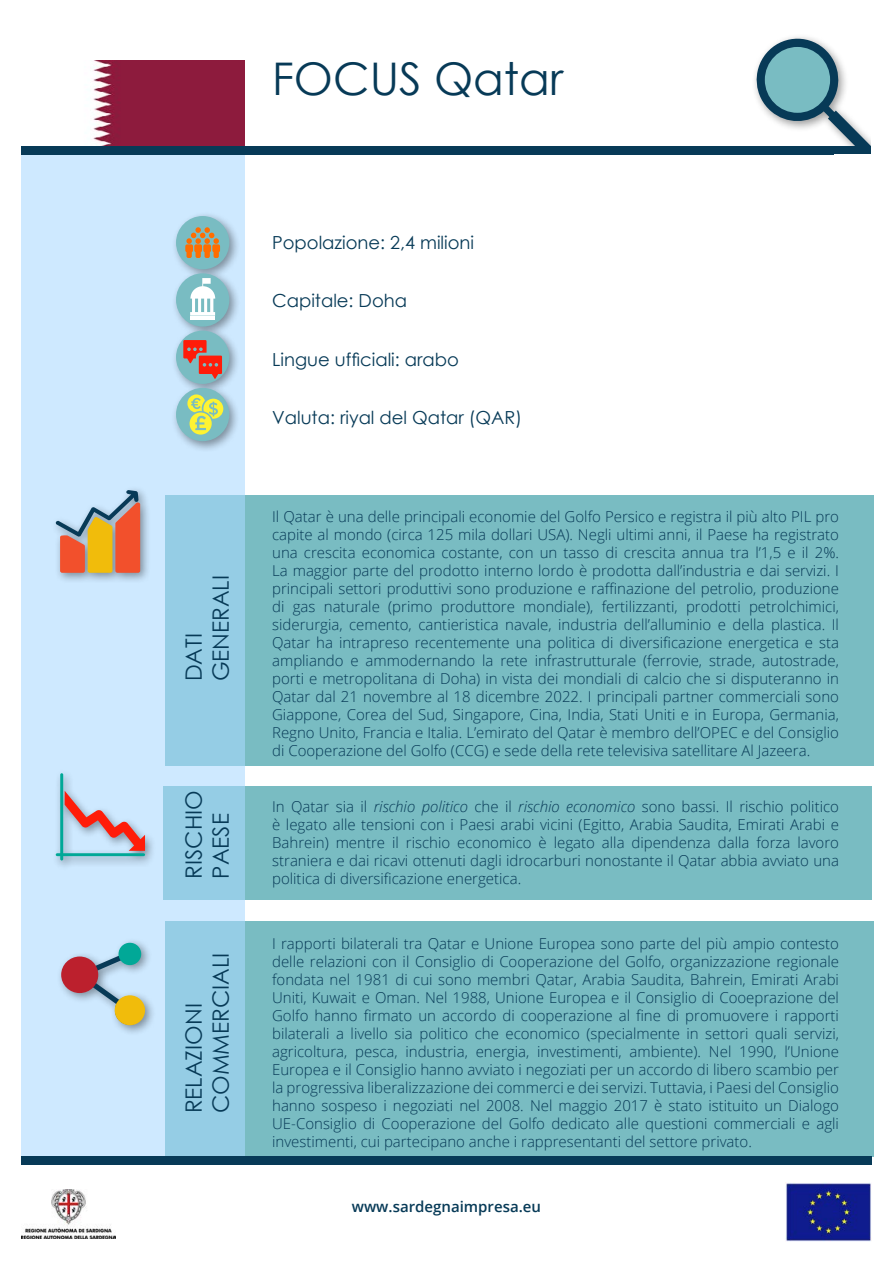
<style>
.page{position:relative;width:893px;height:1263px;background:#fff}
.page>*{position:absolute;margin:0;border:0;box-sizing:border-box;transform-origin:0 0}
.t1{font:45px "Century Gothic";color:#073a57}
.t2{font:22.5px/27px "Century Gothic";color:#073a57}
.t3{font:18px "Century Gothic";color:#073a57}
.t4{font:300 15px/18px "Open Sans";color:#073a57;text-align:justify}
.t5{font:600 15px "Open Sans";color:#073a57}
.s1{font-style:italic}
</style>
<div class="page">
<svg style="left:752px;top:37px;width:119px;height:110px"></svg>
<div style="left:165px;top:495px;width:709px;height:270px;background:#79bcc2"></div>
<div style="left:163px;top:786px;width:709px;height:114px;background:#79bcc2"></div>
<div style="left:165px;top:921px;width:709px;height:236px;background:#79bcc2"></div>
<svg style="left:21px;top:155px;width:223px;height:1002px;background:#bde0f7"></svg>
<div style="left:21px;top:147px;width:851px;height:8px;background:#073a57"></div>
<div style="left:21px;top:1157px;width:851px;height:8px;background:#073a57"></div>
<div style="left:871px;top:135px;width:22px;height:22px;background:#fff"></div>
<img style="left:21px;top:1189px;width:94px;height:49px">
<img style="left:785px;top:1183px;width:86px;height:59px">
<div style="left:170px;top:210px;width:71px;height:71px;background:#000;opacity:.4"></div>
<div style="left:176px;top:216px;width:53px;height:53px;background:#79bcc2;border-radius:50%"></div>
<svg style="left:185px;top:227px;width:35px;height:31px"></svg>
<div style="left:51px;top:485px;width:100px;height:99px;background:#000;opacity:.4"></div>
<svg style="left:54px;top:490px;width:86px;height:83px;background:#cc9b7b"></svg>
<div style="left:170px;top:268px;width:71px;height:70px;background:#000;opacity:.4"></div>
<div style="left:176px;top:273px;width:53px;height:54px;background:#79bcc2;border-radius:50%"></div>
<hr style="left:190px;top:317px;width:25px;height:3px;background:#fff">
<svg style="left:190px;top:278px;width:25px;height:38px"></svg>
<div style="left:171px;top:325px;width:70px;height:70px;background:#000;opacity:.4"></div>
<div style="left:176px;top:331px;width:53px;height:53px;background:#79bcc2;border-radius:50%"></div>
<svg style="left:183px;top:340px;width:39px;height:39px"></svg>
<div style="left:170px;top:383px;width:71px;height:69px;background:#000;opacity:.4"></div>
<div style="left:176px;top:388px;width:53px;height:53px;background:#79bcc2;border-radius:50%"></div>
<svg style="left:187px;top:394px;width:36px;height:41px"></svg>
<div style="left:56px;top:938px;width:100px;height:99px;background:#000;opacity:.4"></div>
<svg style="left:61px;top:942px;width:85px;height:85px;background:#b9d4e9"></svg>
<div style="left:61px;top:956px;width:37px;height:37px;background:#bc202d;border-radius:50%"></div>
<div style="left:119px;top:943px;width:22px;height:22px;background:#01a897;border-radius:50%"></div>
<div style="left:115px;top:995px;width:30px;height:30px;background:#f1bc0b;border-radius:50%"></div>
<div style="left:51px;top:768px;width:106px;height:103px;background:#000;opacity:.4"></div>
<svg style="left:56px;top:773px;width:89px;height:87px;background:#c0c0ce"></svg>
<img style="left:93px;top:60px;width:151px;height:86px">
<h1 class="t1" style="left:272px;top:48px;width:293px">FOCUS Qatar</h1>
<h2 class="t2" style="left:180px;top:681px;width:108px;rotate:-90deg">DATI<br>GENERALI</h2>
<h2 class="t2" style="left:180px;top:879px;width:90px;rotate:-90deg">RISCHIO<br>PAESE</h2>
<h2 class="t2" style="left:180px;top:1113px;width:162px;rotate:-90deg">RELAZIONI<br>COMMERCIALI</h2>
<p class="t3" style="left:272px;top:230px;width:204px">Popolazione: 2,4 milioni</p>
<p class="t3" style="left:272px;top:288px;width:136px">Capitale: Doha</p>
<p class="t3" style="left:272px;top:347px;width:188px">Lingue ufficiali: arabo</p>
<p class="t3" style="left:272px;top:405px;width:251px">Valuta: riyal del Qatar (QAR)</p>
<p class="t4" style="left:272px;top:507px;width:568px">Il Qatar è una delle principali economie del Golfo Persico e registra il più alto PIL pro capite al mondo (circa 125 mila dollari USA). Negli ultimi anni, il Paese ha registrato una crescita economica costante, con un tasso di crescita annua tra l’1,5 e il 2%.<br>La maggior parte del prodotto interno lordo è prodotta dall’industria e dai servizi. I principali settori produttivi sono produzione e raffinazione del petrolio, produzione di gas naturale (primo produttore mondiale), fertilizzanti, prodotti petrolchimici, siderurgia, cemento, cantieristica navale, industria dell’alluminio e della plastica. Il Qatar ha intrapreso recentemente una politica di diversificazione energetica e sta ampliando e ammodernando la rete infrastrutturale (ferrovie, strade, autostrade, porti e metropolitana di Doha) in vista dei mondiali di calcio che si disputeranno in Qatar dal 21 novembre al 18 dicembre 2022. I principali partner commerciali sono Giappone, Corea del Sud, Singapore, Cina, India, Stati Uniti e in Europa, Germania, Regno Unito, Francia e Italia. L’emirato del Qatar è membro dell’OPEC e del Consiglio di Cooperazione del Golfo (CCG) e sede della rete televisiva satellitare Al Jazeera.</p>
<p class="t4" style="left:272px;top:797px;width:568px">In Qatar sia il <span class="s1">rischio politico</span> che il <span class="s1">rischio economico</span> sono bassi. Il rischio politico è legato alle tensioni con i Paesi arabi vicini (Egitto, Arabia Saudita, Emirati Arabi e Bahrein) mentre il rischio economico è legato alla dipendenza dalla forza lavoro straniera e dai ricavi ottenuti dagli idrocarburi nonostante il Qatar abbia avviato una politica di diversificazione energetica.</p>
<p class="t4" style="left:272px;top:934px;width:568px">I rapporti bilaterali tra Qatar e Unione Europea sono parte del più ampio contesto delle relazioni con il Consiglio di Cooperazione del Golfo, organizzazione regionale fondata nel 1981 di cui sono membri Qatar, Arabia Saudita, Bahrein, Emirati Arabi Uniti, Kuwait e Oman. Nel 1988, Unione Europea e il Consiglio di Cooeprazione del Golfo hanno firmato un accordo di cooperazione al fine di promuovere i rapporti bilaterali a livello sia politico che economico (specialmente in settori quali servizi, agricoltura, pesca, industria, energia, investimenti, ambiente). Nel 1990, l’Unione Europea e il Consiglio hanno avviato i negoziati per un accordo di libero scambio per la progressiva liberalizzazione dei commerci e dei servizi. Tuttavia, i Paesi del Consiglio hanno sospeso i negoziati nel 2008. Nel maggio 2017 è stato istituito un Dialogo UE-Consiglio di Cooperazione del Golfo dedicato alle questioni commerciali e agli investimenti, cui partecipano anche i rappresentanti del settore privato.</p>
<p class="t5" style="left:352px;top:1196px;width:191px">www.sardegnaimpresa.eu</p>
</div>
